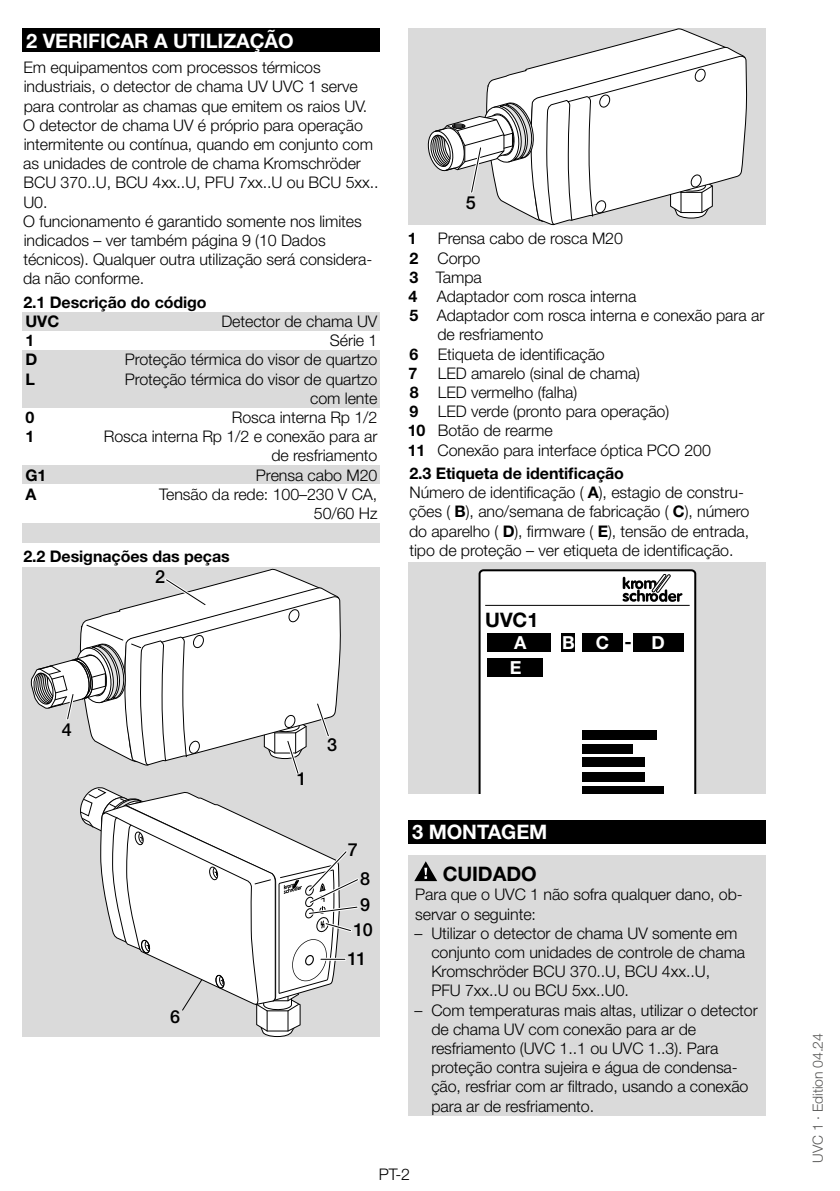
<style>
.page{position:relative;width:840px;height:1191px;background:#fff}
.page>*{position:absolute;margin:0;border:0;box-sizing:border-box;transform-origin:0 0}
.t1{font:700 20px "Helvetica Neue LT Pro";letter-spacing:-.005em;color:#fff}
.t2{font:700 20px "Helvetica Neue LT Pro";color:#000}
.t3{font:500 18px/25.8px "Helvetica Neue LT Pro";color:#000;text-align:center}
.t4{font:700 18px "Helvetica Neue LT Pro";color:#fff}
.t5{font:300 16px/19.2px "Helvetica Neue LT Pro";letter-spacing:-.005em;color:#000}
.t6{font:700 16px/19.2px "Helvetica Neue LT Pro";letter-spacing:-.005em;color:#000}
.t7{font:300 14px "Helvetica Neue LT Pro";letter-spacing:-.005em;color:#575756}
.s1{font-weight:700}
.s2{color:#000}
</style>
<div class="page">
<div style="left:23px;top:28px;width:357px;height:24px;background:#000"></div>
<div style="left:23px;top:311px;width:357px;height:20px;background:#dadada"></div>
<div style="left:23px;top:350px;width:357px;height:20px;background:#dadada"></div>
<div style="left:23px;top:369px;width:357px;height:39px;background:#dadada"></div>
<div style="left:23px;top:407px;width:357px;height:20px;background:#fff"></div>
<div style="left:23px;top:465px;width:357px;height:20px;background:#dadada"></div>
<div style="left:23px;top:484px;width:357px;height:39px;background:#fff"></div>
<div style="left:23px;top:523px;width:357px;height:20px;background:#dadada"></div>
<div style="left:23px;top:567px;width:357px;height:470px;background:#dadada"></div>
<svg style="left:31px;top:575px;width:310px;height:200px"></svg>
<svg style="left:80px;top:787px;width:279px;height:250px"></svg>
<div style="left:408px;top:820px;width:357px;height:24px;background:#000"></div>
<div style="left:408px;top:855px;width:357px;height:31px;background:#dadada"></div>
<div style="left:408px;top:883px;width:357px;height:41px;background:#dadada"></div>
<div style="left:408px;top:921px;width:357px;height:80px;background:#dadada"></div>
<div style="left:408px;top:998px;width:357px;height:118px;background:#dadada"></div>
<div style="left:408px;top:28px;width:357px;height:197px;background:#dadada"></div>
<svg style="left:609px;top:28px;width:117px;height:19px"></svg>
<svg style="left:427px;top:47px;width:319px;height:178px"></svg>
<div style="left:408px;top:562px;width:357px;height:231px;background:#dadada"></div>
<div style="left:478px;top:569px;width:217px;height:224px;background:#fff"></div>
<hr style="left:485px;top:605px;width:204px;height:1px;background:#000">
<svg style="left:622px;top:573px;width:61px;height:31px;background:#aaa"></svg>
<div style="left:487px;top:633px;width:63px;height:18px;background:#000"></div>
<div style="left:487px;top:659px;width:55px;height:18px;background:#000"></div>
<div style="left:561px;top:633px;width:13px;height:18px;background:#000"></div>
<div style="left:581px;top:633px;width:41px;height:18px;background:#000"></div>
<div style="left:632px;top:633px;width:51px;height:18px;background:#000"></div>
<div style="left:581px;top:730px;width:75px;height:9px;background:#000"></div>
<div style="left:581px;top:744px;width:51px;height:9px;background:#000"></div>
<div style="left:581px;top:757px;width:63px;height:10px;background:#000"></div>
<div style="left:581px;top:772px;width:63px;height:9px;background:#000"></div>
<div style="left:581px;top:786px;width:81px;height:7px;background:#000"></div>
<svg style="left:414px;top:861px;width:23px;height:20px"></svg>
<p class="t1" style="left:26px;top:28px;width:269px">2 VERIFICAR A UTILIZAÇÃO</p>
<p class="t5" style="left:23px;top:58px;width:356px">Em equipamentos com processos térmicos industriais, o detector de chama UV UVC 1 serve para controlar as chamas que emitem os raios UV.<br>O detector de chama UV é próprio para operação intermitente ou contínua, quando em conjunto com as unidades de controle de chama Kromschröder BCU 370..U, BCU 4xx..U, PFU 7xx..U ou BCU 5xx..<br>U0.<br>O funcionamento é garantido somente nos limites indicados – ver também página 9 (10 Dados técnicos). Qualquer outra utilização será considera&shy;da não conforme.</p>
<p class="t6" style="left:23px;top:292px;width:185px">2.1 Descrição do código<br>UVC</p>
<p class="t5" style="left:221px;top:311px;width:157px">Detector de chama UV</p>
<p class="t6" style="left:26px;top:330px;width:10px">1</p>
<p class="t5" style="left:329px;top:330px;width:49px">Série 1</p>
<p class="t6" style="left:26px;top:350px;width:12px">D</p>
<p class="t5" style="left:125px;top:350px;width:254px">Proteção térmica do visor de quartzo</p>
<p class="t6" style="left:26px;top:369px;width:11px">L</p>
<p class="t5" style="left:125px;top:369px;width:254px;text-align:right">Proteção térmica do visor de quartzo com lente</p>
<p class="t6" style="left:26px;top:407px;width:10px">0</p>
<p class="t5" style="left:232px;top:407px;width:147px">Rosca interna Rp 1/2</p>
<p class="t6" style="left:26px;top:426px;width:10px">1</p>
<p class="t5" style="left:104px;top:426px;width:275px;text-align:right">Rosca interna Rp 1/2 e conexão para ar de resfriamento</p>
<p class="t6" style="left:26px;top:465px;width:22px">G1</p>
<p class="t5" style="left:256px;top:465px;width:123px">Prensa cabo M20</p>
<p class="t6" style="left:26px;top:484px;width:12px">A</p>
<p class="t5" style="left:159px;top:484px;width:220px;text-align:right">Tensão da rede: 100–230 V CA,<br>50/60 Hz</p>
<p class="t6" style="left:23px;top:546px;width:208px">2.2 Designações das peças</p>
<p class="t3" style="left:62px;top:716px;width:12px">4</p>
<p class="t3" style="left:155px;top:563px;width:12px">2</p>
<p class="t3" style="left:170px;top:1003px;width:12px">6</p>
<p class="t3" style="left:297px;top:766px;width:12px">1</p>
<p class="t3" style="left:327px;top:732px;width:12px">3</p>
<p class="t3" style="left:347px;top:837px;width:12px">7</p>
<p class="t3" style="left:353px;top:865px;width:21px">8<br>9<br>10</p>
<p class="t3" style="left:347px;top:945px;width:21px">11</p>
<p class="t3" style="left:465px;top:189px;width:12px">5</p>
<p class="t6" style="left:407px;top:229px;width:10px">1</p>
<p class="t5" style="left:437px;top:229px;width:186px">Prensa cabo de rosca M20</p>
<p class="t5" style="left:409px;top:248px;width:73px"><span class="s1">2</span> Corpo</p>
<p class="t5" style="left:409px;top:267px;width:74px"><span class="s1">3</span> Tampa</p>
<p class="t5" style="left:408px;top:286px;width:229px"><span class="s1">4</span> Adaptador com rosca interna</p>
<p class="t5" style="left:409px;top:305px;width:356px"><span class="s1">5</span> Adaptador com rosca interna e conexão para ar</p>
<p class="t5" style="left:437px;top:325px;width:107px">de resfriamento</p>
<p class="t5" style="left:409px;top:344px;width:197px"><span class="s1">6</span> Etiqueta de identificação</p>
<p class="t6" style="left:408px;top:363px;width:10px">7</p>
<p class="t5" style="left:407px;top:363px;width:304px;text-indent:30px">LED amarelo (sinal de chama)<br><span class="s1">8</span> LED vermelho (falha)<br><span class="s1">9</span> LED verde (pronto para operação)<br><span class="s1">10</span> Botão de rearme<br><span class="s1">11</span> Conexão para interface óptica PCO 200</p>
<p class="t5" style="left:409px;top:463px;width:341px"><span class="s1">2.3 Etiqueta de identificação<br></span>Número de identificação ( <span class="s1">A</span>), estagio de constru&shy;ções ( <span class="s1">B</span>), ano/semana de fabricação ( <span class="s1">C</span>), número do aparelho ( <span class="s1">D</span>), firmware ( <span class="s1">E</span>), tensão de entrada, tipo de proteção – ver etiqueta de identificação.</p>
<p class="t2" style="left:485px;top:607px;width:55px">UVC1</p>
<p class="t4" style="left:514px;top:631px;width:14px">A</p>
<p class="t4" style="left:561px;top:631px;width:104px">BC<span class="s2">-</span>D</p>
<p class="t4" style="left:509px;top:657px;width:13px">E</p>
<p class="t1" style="left:412px;top:820px;width:137px">3 MONTAGEM</p>
<p class="t2" style="left:437px;top:861px;width:101px">CUIDADO</p>
<p class="t5" style="left:415px;top:884px;width:329px">Para que o UVC 1 não sofra qualquer dano, ob&shy;servar o seguinte:</p>
<p class="t5" style="left:431px;top:923px;width:315px;text-indent:-17px">– Utilizar o detector de chama UV somente em conjunto com unidades de controle de chama Kromschröder BCU 370..U, BCU 4xx..U,<br>PFU 7xx..U ou BCU 5xx..U0.</p>
<p class="t5" style="left:431px;top:1000px;width:328px;text-indent:-17px">– Com temperaturas mais altas, utilizar o detector de chama UV com conexão para ar de resfriamento (UVC 1..1 ou UVC 1..3). Para proteção contra sujeira e água de condensa&shy;ção, resfriar com ar filtrado, usando a conexão para ar de resfriamento.</p>
<p class="t5" style="left:378px;top:1164px;width:33px">PT-2</p>
<p class="t7" style="left:809px;top:1162px;width:131px;rotate:-90deg">UVC 1 · Edition 04.24</p>
</div>
